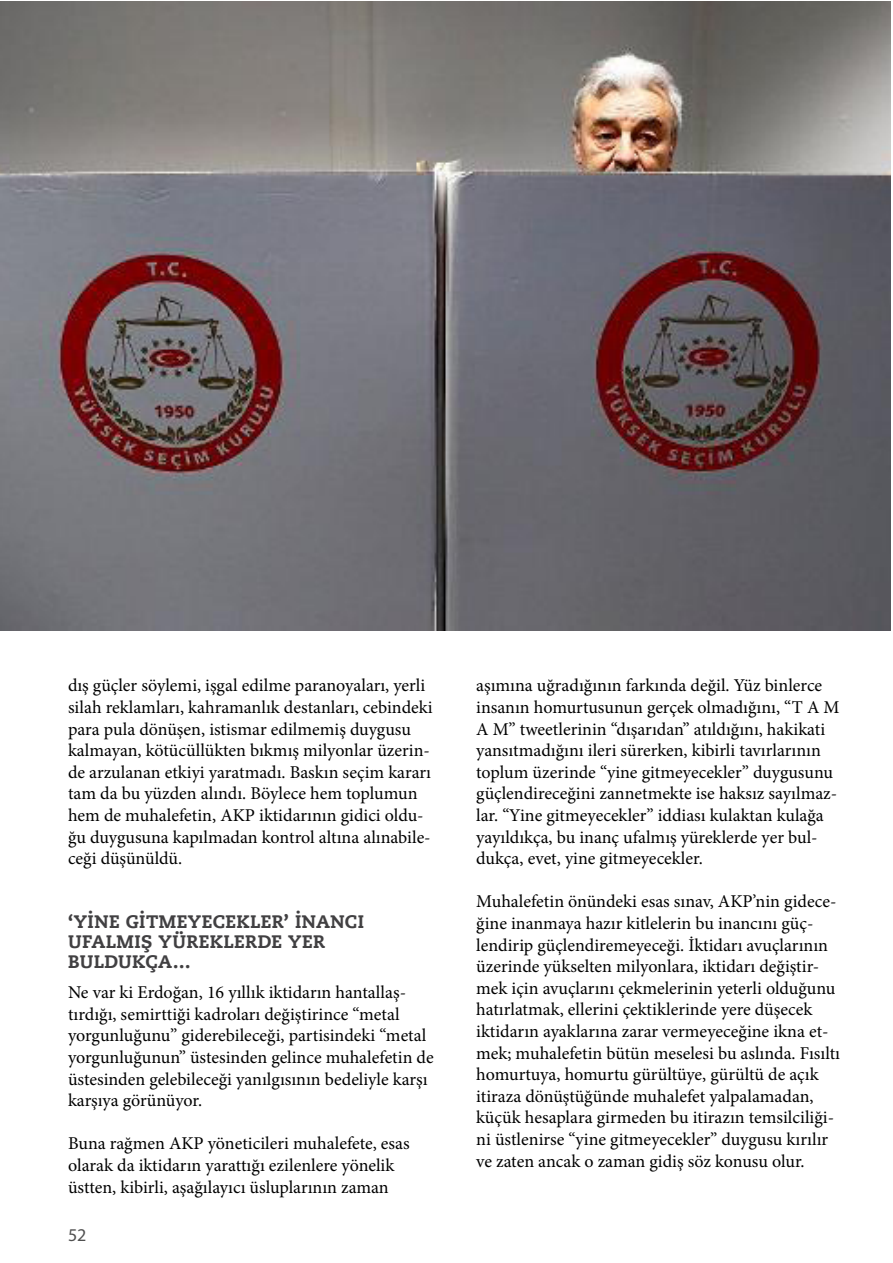
<style>
.page{position:relative;width:893px;height:1263px;background:#fff}
.page>*{position:absolute;margin:0;border:0;box-sizing:border-box;transform-origin:0 0}
.t1{font:18px/21.6px "Minion Pro";color:#000}
.t2{font:700 18px/20.2px "Caecilia LT Std Roman";letter-spacing:.025em;color:#414042}
.t3{font:18px "Myriad Pro";color:#505050}
</style>
<div class="page">
<img style="left:0;top:1px;width:890px;height:629px">
<p class="t1" style="left:68px;top:675px;width:366px">dış güçler söylemi, işgal edilme paranoyaları, yerli silah reklamları, kahramanlık destanları, cebindeki para pula dönüşen, istismar edilmemiş duygusu kalmayan, kötücüllükten bıkmış milyonlar üzerin&shy;de arzulanan etkiyi yaratmadı. Baskın seçim kararı tam da bu yüzden alındı. Böylece hem toplumun hem de muhalefetin, AKP iktidarının gidici oldu&shy;ğu duygusuna kapılmadan kontrol altına alınabile&shy;ceği düşünüldü.</p>
<p class="t2" style="left:68px;top:911px;width:297px">‘YİNE GİTMEYECEKLER’ İNANCI<br>UFALMIŞ YÜREKLERDE YER<br>BULDUKÇA…</p>
<p class="t1" style="left:68px;top:982px;width:367px">Ne var ki Erdoğan, 16 yıllık iktidarın hantallaş&shy;tırdığı, semirttiği kadroları değiştirince “metal yorgunluğunu” giderebileceği, partisindeki “metal yorgunluğunun” üstesinden gelince muhalefetin de üstesinden gelebileceği yanılgısının bedeliyle karşı karşıya görünüyor.</p>
<p class="t1" style="left:68px;top:1133px;width:343px">Buna rağmen AKP yöneticileri muhalefete, esas olarak da iktidarın yarattığı ezilenlere yönelik üstten, kibirli, aşağılayıcı üsluplarının zaman</p>
<p class="t3" style="left:68px;top:1223px;width:20px">52</p>
<p class="t1" style="left:476px;top:675px;width:365px">aşımına uğradığının farkında değil. Yüz binlerce insanın homurtusunun gerçek olmadığını, “T A M A M” tweetlerinin “dışarıdan” atıldığını, hakikati yansıtmadığını ileri sürerken, kibirli tavırlarının toplum üzerinde “yine gitmeyecekler” duygusunu güçlendireceğini zannetmekte ise haksız sayılmaz&shy;lar. “Yine gitmeyecekler” iddiası kulaktan kulağa yayıldıkça, bu inanç ufalmış yüreklerde yer bul&shy;dukça, evet, yine gitmeyecekler.</p>
<p class="t1" style="left:476px;top:891px;width:365px">Muhalefetin önündeki esas sınav, AKP’nin gidece&shy;ğine inanmaya hazır kitlelerin bu inancını güç&shy;lendirip güçlendiremeyeceği. İktidarı avuçlarının üzerinde yükselten milyonlara, iktidarı değiştir&shy;mek için avuçlarını çekmelerinin yeterli olduğunu hatırlatmak, ellerini çektiklerinde yere düşecek iktidarın ayaklarına zarar vermeyeceğine ikna et&shy;mek; muhalefetin bütün meselesi bu aslında. Fısıltı homurtuya, homurtu gürültüye, gürültü de açık itiraza dönüştüğünde muhalefet yalpalamadan, küçük hesaplara girmeden bu itirazın temsilciliği&shy;ni üstlenirse “yine gitmeyecekler” duygusu kırılır ve zaten ancak o zaman gidiş söz konusu olur.</p>
</div>
